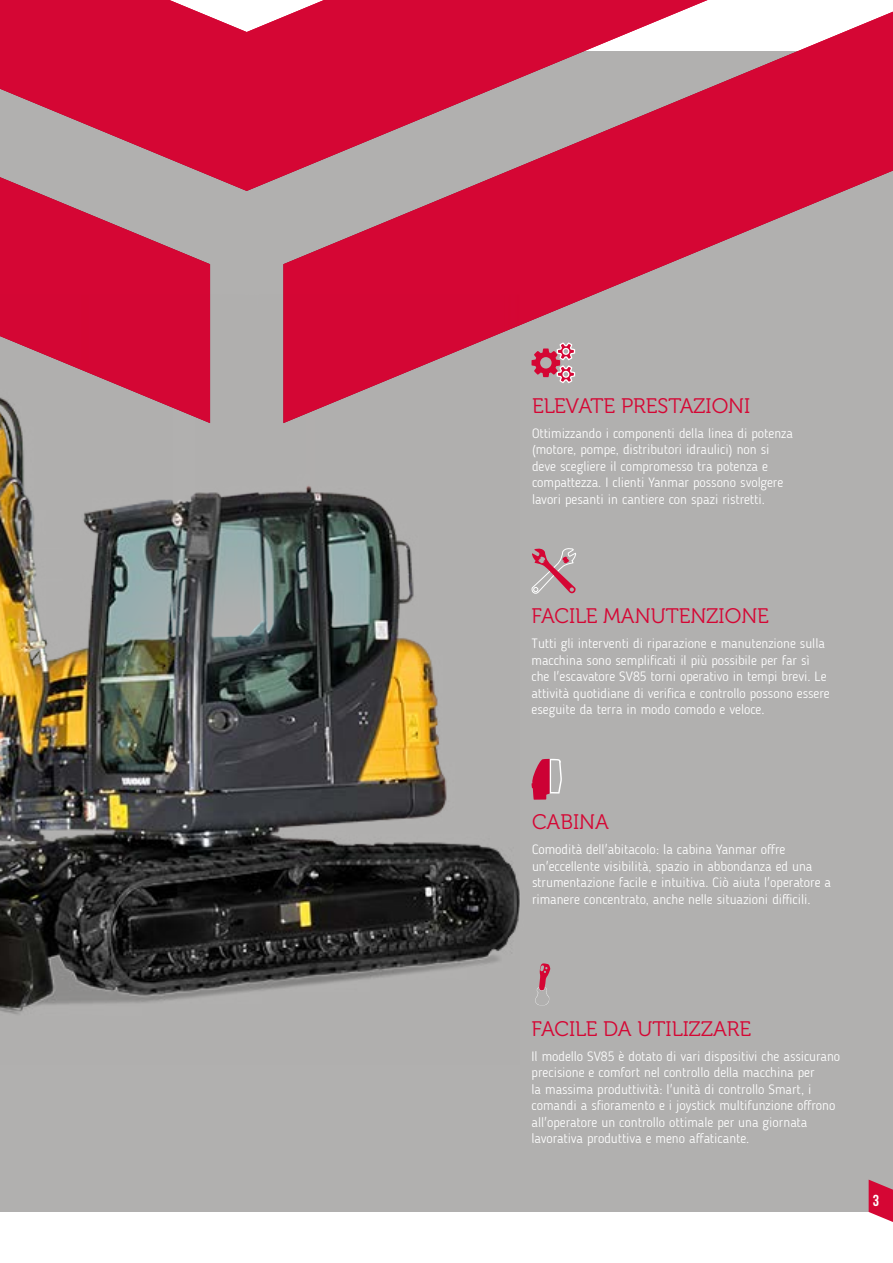
<style>
.page{position:relative;width:893px;height:1263px;background:#fff}
.page>*{position:absolute;margin:0;border:0;box-sizing:border-box;transform-origin:0 0}
.t1{font:21px "Museo 300";color:#d50634}
.t2{font:15.9px "Bebas Neue";color:#fff}
.t3{font:300 13.5px/16.5px "Blogger Sans";color:#fff}
</style>
<div class="page">
<div style="left:0;top:51px;width:893px;height:1161px;background:#b1b0af"></div>
<svg style="left:869px;top:1179px;width:24px;height:43px"></svg>
<svg style="left:283px;top:12px;width:610px;height:309px;fill:#d50634"></svg>
<svg style="left:0;top:0;width:708px;height:191px;fill:#d50634"></svg>
<svg style="left:0;top:177px;width:210px;height:106px;fill:#d50634"></svg>
<img style="left:0;top:283px;width:531px;height:731px">
<svg style="left:535px;top:963px;width:15px;height:42px"></svg>
<svg style="left:531px;top:759px;width:31px;height:41px"></svg>
<svg style="left:531px;top:342px;width:44px;height:41px"></svg>
<svg style="left:531px;top:548px;width:45px;height:46px"></svg>
<h1 class="t1" style="left:532px;top:394px;width:220px">ELEVATE PRESTAZIONI</h1>
<p class="t3" style="left:532px;top:425px;width:262px">Ottimizzando i componenti della linea di potenza (motore, pompe, distributori idraulici) non si deve scegliere il compromesso tra potenza e compattezza. I clienti Yanmar possono svolgere lavori pesanti in cantiere con spazi ristretti.</p>
<h1 class="t1" style="left:531px;top:605px;width:239px">FACILE MANUTENZIONE</h1>
<p class="t3" style="left:531px;top:635px;width:300px">Tutti gli interventi di riparazione e manutenzione sulla macchina sono semplificati il più possibile per far sì che l'escavatore SV85 torni operativo in tempi brevi. Le attività quotidiane di verifica e controllo possono essere eseguite da terra in modo comodo e veloce.</p>
<h1 class="t1" style="left:532px;top:811px;width:79px">CABINA</h1>
<p class="t3" style="left:532px;top:841px;width:301px">Comodità dell'abitacolo: la cabina Yanmar offre un'eccellente visibilità, spazio in abbondanza ed una strumentazione facile e intuitiva. Ciò aiuta l'operatore a rimanere concentrato, anche nelle situazioni difficili.</p>
<h1 class="t1" style="left:531px;top:1017px;width:221px">FACILE DA UTILIZZARE</h1>
<p class="t3" style="left:531px;top:1048px;width:310px">Il modello SV85 è dotato di vari dispositivi che assicurano precisione e comfort nel controllo della macchina per<br>la massima produttività: l'unità di controllo Smart, i comandi a sfioramento e i joystick multifunzione offrono all'operatore un controllo ottimale per una giornata lavorativa produttiva e meno affaticante.</p>
<p class="t2" style="left:873px;top:1192px;width:8px">3</p>
</div>
